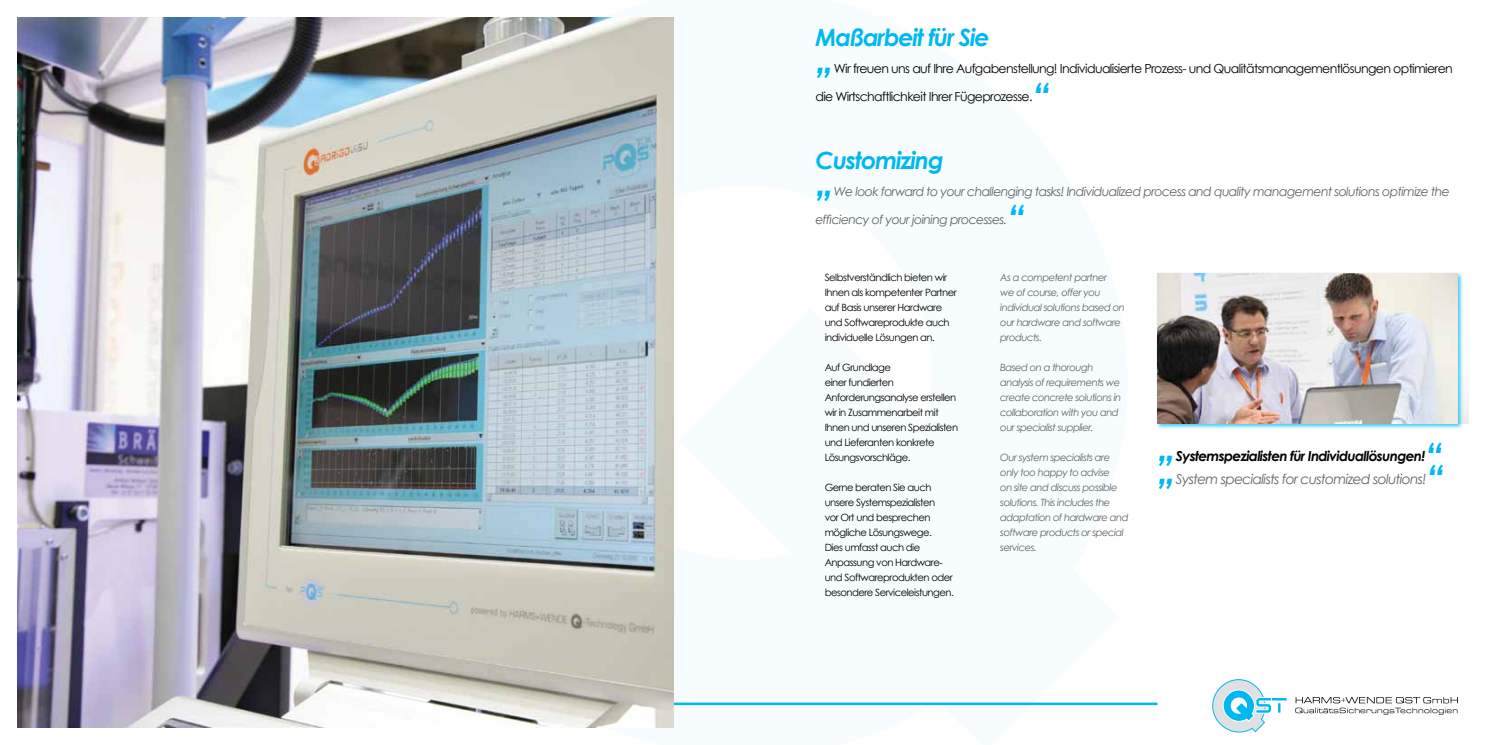
<style>
.page{position:relative;width:1489px;height:745px;background:#fff}
.page>*{position:absolute;margin:0;border:0;box-sizing:border-box;transform-origin:0 0}
.t1{font:italic 700 37.5px "Century Gothic";color:#00b8f1}
.t2{font:italic 700 23.75px "Century Gothic";letter-spacing:-.05em;color:#00b8f1}
.t3{font:italic 700 13.75px "Century Gothic";letter-spacing:-.05em;color:#000}
.t4{font:italic 13.75px "Century Gothic";letter-spacing:-.05em;color:#636466}
.t5{font:12.5px "Century Gothic";letter-spacing:-.05em;color:#000}
.t6{font:italic 12.5px "Century Gothic";letter-spacing:-.05em;color:#636466}
.t7{font:10px/15px "Century Gothic";letter-spacing:-.05em;color:#000}
.t8{font:italic 10px/15px "Century Gothic";letter-spacing:-.05em;color:#636466}
</style>
<div class="page">
<hr style="left:381px;top:702px;width:776px;height:2px;background:#00b8f1">
<svg style="left:1212px;top:679px;width:59px;height:53px"></svg>
<svg style="left:1277px;top:700px;width:9px;height:13px"></svg>
<div style="left:1271px;top:697px;width:16px;height:3px;background:#00b8f1;border:1px solid #fff"></div>
<svg style="left:1295px;top:697px;width:162px;height:17px"></svg>
<div style="left:1155px;top:272px;width:308px;height:158px;background:#00b8f1;opacity:.75"></div>
<img style="left:1157px;top:273px;width:300px;height:150px">
<img style="left:18px;top:18px;width:655px;height:708px">
<h2 class="t2" style="left:815px;top:19px;width:176px">Maßarbeit für Sie</h2>
<h1 class="t1" style="left:815px;top:31px;width:20px">„</h1>
<p class="t5" style="left:833px;top:60px;width:620px">Wir freuen uns auf Ihre Aufgabenstellung! Individualisierte Prozess- und Qualitätsmanagementlösungen optimieren</p>
<p class="t5" style="left:815px;top:88px;width:219px">die Wirtschaftlichkeit Ihrer Fügeprozesse.</p>
<h1 class="t1" style="left:1031px;top:68px;width:20px">“</h1>
<h2 class="t2" style="left:815px;top:142px;width:130px">Customizing</h2>
<h1 class="t1" style="left:815px;top:154px;width:20px">„</h1>
<p class="t6" style="left:833px;top:183px;width:617px">We look forward to your challenging tasks! Individualized process and quality management solutions optimize the</p>
<p class="t6" style="left:815px;top:210px;width:193px">efficiency of your joining processes.</p>
<h1 class="t1" style="left:1006px;top:190px;width:20px">“</h1>
<p class="t7" style="left:824px;top:269px;width:133px">Selbstverständlich bieten wir<br>Ihnen als kompetenter Partner auf Basis unserer Hardware und Softwareprodukte auch individuelle Lösungen an.</p>
<p class="t7" style="left:824px;top:359px;width:135px">Auf Grundlage<br>einer fundierten<br>Anforderungsanalyse erstellen wir in Zusammenarbeit mit<br>Ihnen und unseren Spezialisten und Lieferanten konkrete<br>Lösungsvorschläge.</p>
<p class="t7" style="left:824px;top:479px;width:131px">Gerne beraten Sie auch unsere Systemspezialisten<br>vor Ort und besprechen mögliche Lösungswege.<br>Dies umfasst auch die<br>Anpassung von Hardware&shy;und Softwareprodukten oder besondere Serviceleistungen.</p>
<p class="t8" style="left:1000px;top:269px;width:126px">As a competent partner<br>we of course, offer you individual solutions based on our hardware and software products.</p>
<p class="t8" style="left:1000px;top:359px;width:123px">Based on a thorough analysis of requirements we create concrete solutions in collaboration with you and our specialist supplier.</p>
<p class="t8" style="left:1000px;top:449px;width:130px">Our system specialists are only too happy to advise<br>on site and discuss possible solutions. This includes the adaptation of hardware and software products or special services.</p>
<h1 class="t1" style="left:1157px;top:419px;width:20px">„</h1>
<h3 class="t3" style="left:1175px;top:445px;width:251px">Systemspezialisten für Individuallösungen!</h3>
<h1 class="t1" style="left:1424px;top:427px;width:20px">“</h1>
<h1 class="t1" style="left:1425px;top:450px;width:20px">“</h1>
<h1 class="t1" style="left:1157px;top:441px;width:20px">„</h1>
<h3 class="t4" style="left:1175px;top:469px;width:252px">System specialists for customized solutions!</h3>
</div>
